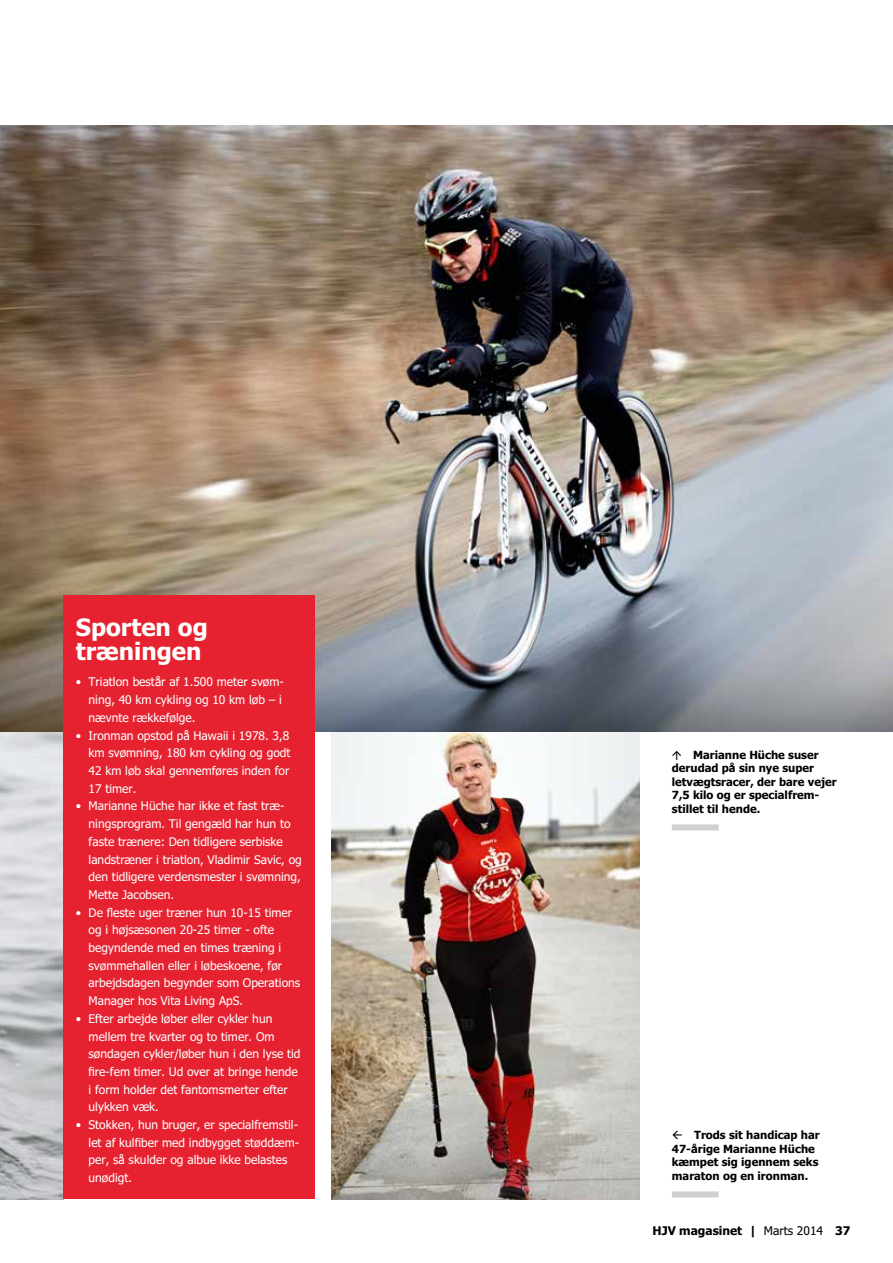
<style>
.page{position:relative;width:893px;height:1263px;background:#fff}
.page>*{position:absolute;margin:0;border:0;box-sizing:border-box;transform-origin:0 0}
.t1{font:700 24px/24px "Tahoma";color:#fff}
.t2{font:12px/17.7px "Tahoma";color:#fff}
.t3{font:700 12px "Tahoma";color:#000}
.t4{font:700 11.25px/13.5px "Tahoma";color:#000}
.s1{font-weight:400}
</style>
<div class="page">
<img style="left:332px;top:731px;width:308px;height:468px">
<img style="left:0;top:731px;width:63px;height:468px">
<img style="left:0;top:125px;width:893px;height:606px">
<div style="left:63px;top:595px;width:252px;height:604px;background:#e62230"></div>
<div style="left:672px;top:824px;width:47px;height:6px;background:#cfd0d0"></div>
<div style="left:672px;top:1191px;width:47px;height:6px;background:#cfd0d0"></div>
<h1 class="t1" style="left:76px;top:615px;width:134px">Sporten og træningen</h1>
<p class="t2" style="left:89px;top:673px;width:197px;text-indent:-13px">• Triatlon består af 1.500 meter svøm&shy;ning, 40 km cykling og 10 km løb – i nævnte rækkefølge.</p>
<p class="t2" style="left:89px;top:726px;width:203px;text-align:justify;text-indent:-13px">• Ironman opstod på Hawaii i 1978. 3,8 km svømning, 180 km cykling og godt 42 km løb skal gennemføres inden for 17 timer.</p>
<p class="t2" style="left:89px;top:797px;width:215px;text-indent:-13px">• Marianne Hüche har ikke et fast træ&shy;ningsprogram. Til gengæld har hun to faste trænere: Den tidligere serbiske landstræner i triatlon, Vladimir Savic, og den tidligere verdensmester i svømning, Mette Jacobsen.</p>
<p class="t2" style="left:89px;top:903px;width:213px;text-indent:-13px">• De fleste uger træner hun 10-15 timer og i højsæsonen 20-25 timer - ofte begyndende med en times træning i svømmehallen eller i løbeskoene, før arbejdsdagen begynder som Operations Manager hos Vita Living ApS.</p>
<p class="t2" style="left:89px;top:1009px;width:213px;text-indent:-13px">• Efter arbejde løber eller cykler hun mellem tre kvarter og to timer. Om søndagen cykler/løber hun i den lyse tid fire-fem timer. Ud over at bringe hende i form holder det fantomsmerter efter ulykken væk.</p>
<p class="t2" style="left:89px;top:1115px;width:212px;text-indent:-13px">• Stokken, hun bruger, er specialfremstil&shy;let af kulfiber med indbygget støddæm&shy;per, så skulder og albue ikke belastes unødigt.</p>
<p class="t4" style="left:672px;top:747px;width:166px;text-indent:21px">Marianne Hüche suser derudad på sin nye super letvægtsracer, der bare vejer<br>7,5 kilo og er specialfrem&shy;stillet til hende.</p>
<p class="t4" style="left:672px;top:1128px;width:149px;text-indent:22px">Trods sit handicap har<br>47-årige Marianne Hüche kæmpet sig igennem seks maraton og en ironman.</p>
<p class="t3" style="left:652px;top:1223px;width:199px">HJV magasinet | <span class="s1">Marts 2014</span> 37</p>
</div>
